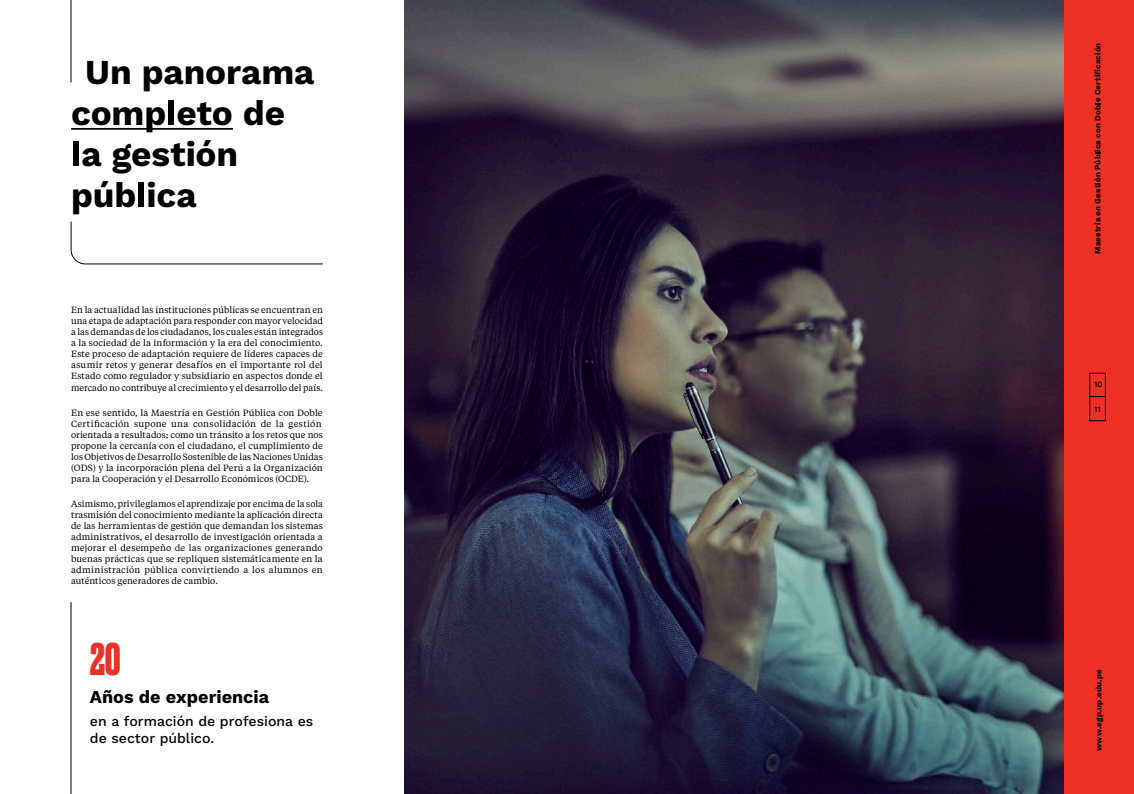
<style>
.page{position:relative;width:1134px;height:794px;background:#fff}
.page>*{position:absolute;margin:0;border:0;box-sizing:border-box;transform-origin:0 0}
.t1{font:700 43px "Druk";color:#ee3124}
.t2{font:700 35px/41px "Work Sans";letter-spacing:-.005em;color:#000}
.t3{font:700 18px "Work Sans";color:#000}
.t4{font:500 14px/16.8px "Work Sans";color:#000}
.t5{font:9px/11px "Tiempos Text";letter-spacing:.01em;color:#000;text-align:justify}
.t6{font:700 8px "Work Sans";letter-spacing:.015em;color:#000}
.t7{font:500 8px "Work Sans";color:#000}
</style>
<div class="page">
<hr style="left:71px;top:128px;width:162px;height:2px;background:#000">
<div style="left:168px;top:100px;width:6px;height:25px;background:#000"></div>
<div style="left:73px;top:141px;width:6px;height:25px;background:#000"></div>
<div style="left:138px;top:182px;width:6px;height:25px;background:#000"></div>
<hr style="left:71px;top:0;width:1px;height:82px;background:#000">
<hr style="left:71px;top:602px;width:1px;height:192px;background:#000">
<svg style="left:71px;top:221px;width:252px;height:43px"></svg>
<div style="left:1063px;top:0;width:71px;height:794px;background:#ee3124"></div>
<svg style="left:1091px;top:396px;width:13px;height:1px"></svg>
<div style="left:1089px;top:373px;width:17px;height:48px;border:1px solid #000"></div>
<img style="left:404px;top:0;width:659px;height:794px">
<h2 class="t2" style="left:71px;top:54px;width:245px;text-indent:14px">Un panorama comp eto de<br>a gestión<br>púb ica</h2>
<p class="t5" style="left:71px;top:304px;width:253px">En la actualidad las instituciones públicas se encuentran en una etapa de adaptación para responder con mayor velocidad a las demandas de los ciudadanos, los cuales están integrados a la sociedad de la información y la era del conocimiento.<br>Este proceso de adaptación requiere de líderes capaces de asumir retos y generar desafíos en el importante rol del Estado como regulador y subsidiario en aspectos donde el mercado no contribuye al crecimiento y el desarrollo del país.</p>
<p class="t5" style="left:71px;top:406px;width:253px;text-align:left">En ese sentido, la Maestría en Gestión Pública con Doble Certificación supone una consolidación de la gestión orientada a resultados; como un tránsito a los retos que nos propone la cercanía con el ciudadano, el cumplimiento de los Objetivos de Desarrollo Sostenible de las Naciones Unidas (ODS) y la incorporación plena del Perú a la Organización para la Cooperación y el Desarrollo Económicos (OCDE).</p>
<p class="t5" style="left:71px;top:498px;width:253px">Asimismo, privilegiamos el aprendizaje por encima de la sola trasmisión del conocimiento mediante la aplicación directa de las herramientas de gestión que demandan los sistemas administrativos, el desarrollo de investigación orientada a mejorar el desempeño de las organizaciones generando buenas prácticas que se repliquen sistemáticamente en la administración pública convirtiendo a los alumnos en auténticos generadores de cambio.</p>
<h1 class="t1" style="left:90px;top:629px;width:32px">20</h1>
<h3 class="t3" style="left:90px;top:687px;width:181px">Años de experiencia</h3>
<h3 class="t4" style="left:90px;top:713px;width:225px">en a formación de profesiona es de sector público.</h3>
<p class="t6" style="left:1093px;top:254px;width:213px;rotate:-90deg">Maestría en Gestión Púb ica con Dob e Certificación</p>
<p class="t7" style="left:1094px;top:380px;width:10px">10</p>
<p class="t7" style="left:1094px;top:405px;width:8px">11</p>
<p class="t6" style="left:1094px;top:751px;width:83px;rotate:-90deg">www.egp.up.edu.pe</p>
</div>
